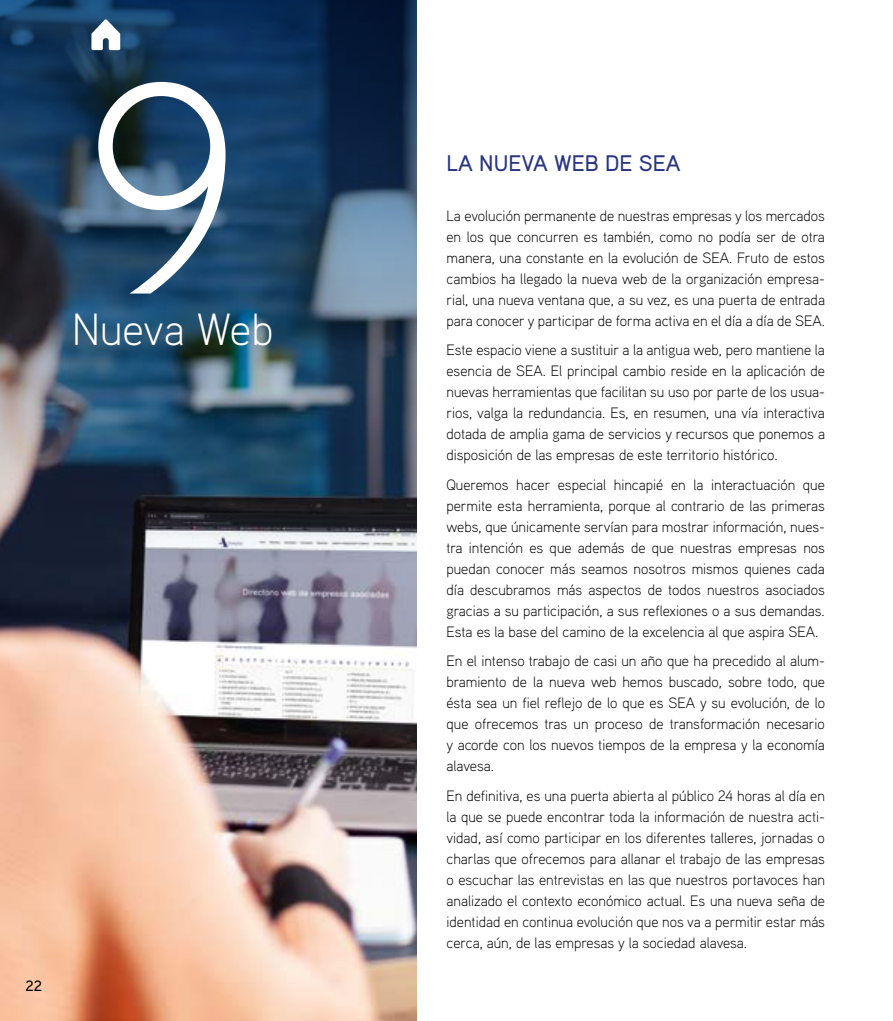
<style>
.page{position:relative;width:893px;height:1021px;background:#fff}
.page>*{position:absolute;margin:0;border:0;box-sizing:border-box;transform-origin:0 0}
.t1{font:300 300px "Aaux Pro";color:#fff}
.t2{font:300 45px "Aaux Pro";color:#fff}
.t3{font:500 22.5px "Aaux Pro";color:#283583}
.t4{font:300 15px/21px "Aaux Pro";color:#000;text-align:justify}
.t5{font:500 15px "Aaux Pro";color:#000}
</style>
<div class="page">
<img style="left:0;top:562px;width:417px;height:458px">
<img style="left:0;top:0;width:417px;height:562px">
<svg style="left:91px;top:19px;width:29px;height:31px"></svg>
<h1 class="t1" style="left:85px;top:0;width:157px">9</h1>
<h2 class="t2" style="left:72px;top:300px;width:203px">Nueva Web</h2>
<p class="t5" style="left:26px;top:976px;width:18px">22</p>
<h3 class="t3" style="left:446px;top:149px;width:236px">LA NUEVA WEB DE SEA</h3>
<p class="t4" style="left:446px;top:204px;width:380px">La evolución permanente de nuestras empresas y los mercados en los que concurren es también, como no podía ser de otra manera, una constante en la evolución de SEA. Fruto de estos cambios ha llegado la nueva web de la organización empresa&shy;rial, una nueva ventana que, a su vez, es una puerta de entrada para conocer y participar de forma activa en el día a día de SEA.</p>
<p class="t4" style="left:446px;top:339px;width:380px">Este espacio viene a sustituir a la antigua web, pero mantiene la esencia de SEA. El principal cambio reside en la aplicación de nuevas herramientas que facilitan su uso por parte de los usua&shy;rios, valga la redundancia. Es, en resumen, una vía interactiva dotada de amplia gama de servicios y recursos que ponemos a disposición de las empresas de este territorio histórico.</p>
<p class="t4" style="left:446px;top:473px;width:380px">Queremos hacer especial hincapié en la interactuación que permite esta herramienta, porque al contrario de las primeras webs, que únicamente servían para mostrar información, nues&shy;tra intención es que además de que nuestras empresas nos puedan conocer más seamos nosotros mismos quienes cada día descubramos más aspectos de todos nuestros asociados gracias a su participación, a sus reflexiones o a sus demandas.<br>Esta es la base del camino de la excelencia al que aspira SEA.</p>
<p class="t4" style="left:446px;top:650px;width:380px">En el intenso trabajo de casi un año que ha precedido al alum&shy;bramiento de la nueva web hemos buscado, sobre todo, que ésta sea un fiel reflejo de lo que es SEA y su evolución, de lo que ofrecemos tras un proceso de transformación necesario y acorde con los nuevos tiempos de la empresa y la economía alavesa.</p>
<p class="t4" style="left:446px;top:784px;width:380px">En definitiva, es una puerta abierta al público 24 horas al día en la que se puede encontrar toda la información de nuestra acti&shy;vidad, así como participar en los diferentes talleres, jornadas o charlas que ofrecemos para allanar el trabajo de las empresas o escuchar las entrevistas en las que nuestros portavoces han analizado el contexto económico actual. Es una nueva seña de identidad en continua evolución que nos va a permitir estar más cerca, aún, de las empresas y la sociedad alavesa.</p>
</div>
